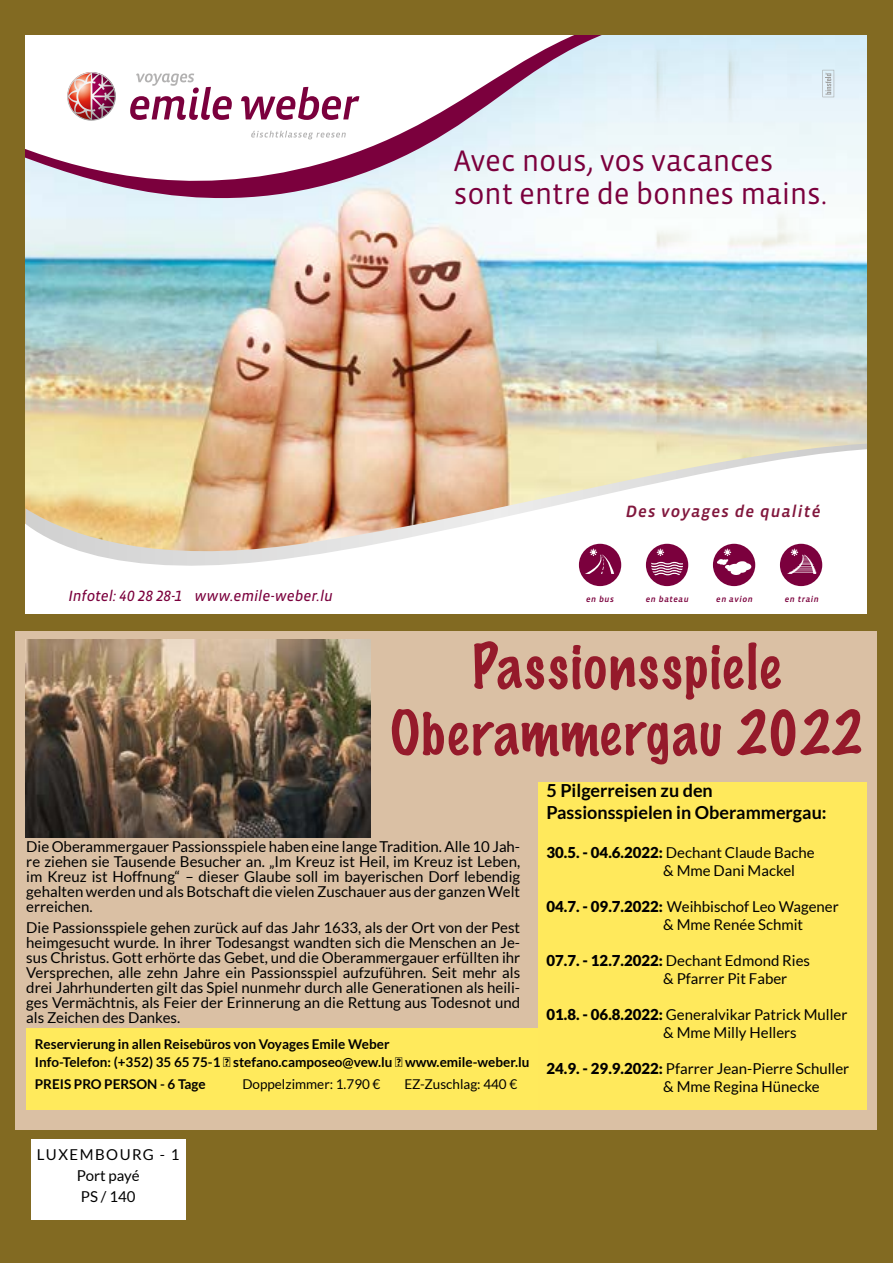
<style>
.page{position:relative;width:893px;height:1263px;background:#826a22}
.page>*{position:absolute;margin:0;border:0;box-sizing:border-box;transform-origin:0 0}
.t1{font:100 55.5px/66.6px "Marker Felt";letter-spacing:.03em;color:#951a2b;text-align:center}
.t2{font:30.3px/33.2px "Vista Sans OT";letter-spacing:-.01em;color:#7b003d}
.t3{font:700 18px/21.6px "Lato";color:#000}
.t4{font:italic 16.8px "Vista Sans Med";letter-spacing:.07em;color:#81173d}
.t5{font:italic 15.15px "Vista Sans OT";letter-spacing:-.005em;color:#7b003d}
.t6{font:15px/15px "Lato";color:#000}
.t7{font:15px/21px "Lato";letter-spacing:.04em;color:#000;text-align:center}
.t8{font:700 13.5px/18px "Lato";color:#000}
.t9{font:13.5px "Lato";color:#000}
.t10{font:italic 8.55px "Vista Sans Med";letter-spacing:.07em;color:#7b003d}
.s1{font-weight:900}
</style>
<div class="page">
<div style="left:16px;top:631px;width:861px;height:499px;background:#dac0a4"></div>
<img style="left:26px;top:35px;width:841px;height:409px">
<svg style="left:26px;top:446px;width:841px;height:168px;background:#f2e6d4"></svg>
<svg style="left:26px;top:35px;width:750px;height:195px;background:#ecf4f7"></svg>
<svg style="left:26px;top:35px;width:693px;height:167px;background:#e7e1e9"></svg>
<svg style="left:130px;top:73px;width:102px;height:47px;background:#d7b6c7"></svg>
<svg style="left:241px;top:87px;width:118px;height:33px;background:#cfa3b9"></svg>
<svg style="left:67px;top:72px;width:49px;height:49px;background:#c98b94"></svg>
<svg style="left:251px;top:131px;width:95px;height:8px"></svg>
<div style="left:579px;top:544px;width:42px;height:42px;background:#7b003d;border-radius:50%"></div>
<div style="left:646px;top:544px;width:42px;height:42px;background:#7b003d;border-radius:50%"></div>
<div style="left:713px;top:544px;width:42px;height:42px;background:#7b003d;border-radius:50%"></div>
<div style="left:780px;top:544px;width:42px;height:42px;background:#7b003d;border-radius:50%"></div>
<svg style="left:651px;top:562px;width:32px;height:13px"></svg>
<svg style="left:585px;top:549px;width:29px;height:25px"></svg>
<svg style="left:657px;top:549px;width:7px;height:7px"></svg>
<svg style="left:717px;top:549px;width:34px;height:26px"></svg>
<svg style="left:787px;top:549px;width:29px;height:25px"></svg>
<svg style="left:822px;top:70px;width:12px;height:27px"></svg>
<div style="left:31px;top:1140px;width:154px;height:80px;background:#fff"></div>
<img style="left:26px;top:640px;width:345px;height:198px">
<div style="left:538px;top:782px;width:329px;height:328px;background:#ffe95c"></div>
<div style="left:26px;top:1029px;width:512px;height:81px;background:#ffea5c"></div>
<h2 class="t2" style="left:454px;top:145px;width:375px">Avec nous, vos vacances sont entre de bonnes mains.</h2>
<p class="t4" style="left:626px;top:503px;width:196px">Des voyages de qualité</p>
<p class="t5" style="left:68px;top:588px;width:266px">Infotel: 40 28 28-1 www.emile-weber.lu</p>
<p class="t10" style="left:586px;top:595px;width:29px">en bus</p>
<p class="t10" style="left:646px;top:595px;width:44px">en bateau</p>
<p class="t10" style="left:716px;top:595px;width:38px">en avion</p>
<p class="t10" style="left:785px;top:595px;width:36px">en train</p>
<h1 class="t1" style="left:390px;top:632px;width:474px">Passionsspiele<br>Oberammergau 2022</h1>
<p class="t6" style="left:26px;top:839px;width:495px;text-align:justify">Die Oberammergauer Passionsspiele haben eine lange Tradition. Alle 10 Jah&shy;re ziehen sie Tausende Besucher an. „Im Kreuz ist Heil, im Kreuz ist Leben, im Kreuz ist Hoffnung“ – dieser Glaube soll im bayerischen Dorf lebendig gehalten werden und als Botschaft die vielen Zuschauer aus der ganzen Welt erreichen.</p>
<p class="t6" style="left:26px;top:920px;width:495px;text-align:justify">Die Passionsspiele gehen zurück auf das Jahr 1633, als der Ort von der Pest heimgesucht wurde. In ihrer Todesangst wandten sich die Menschen an Je&shy;sus Christus. Gott erhörte das Gebet, und die Oberammergauer erfüllten ihr Versprechen, alle zehn Jahre ein Passionsspiel aufzuführen. Seit mehr als drei Jahrhunderten gilt das Spiel nunmehr durch alle Generationen als heili&shy;ges Vermächtnis, als Feier der Erinnerung an die Rettung aus Todesnot und als Zeichen des Dankes.</p>
<p class="t8" style="left:35px;top:1035px;width:496px">Reservierung in allen Reisebüros von Voyages Emile Weber<br>Info-Telefon: (+352) 35 65 75-1 ∙ stefano.camposeo@vew.lu ∙ www.emile-weber.lu</p>
<p class="t8" style="left:35px;top:1075px;width:172px">PREIS PRO PERSON - 6 Tage</p>
<p class="t9" style="left:242px;top:1076px;width:140px">Doppelzimmer: 1.790 €</p>
<p class="t9" style="left:404px;top:1076px;width:114px">EZ-Zuschlag: 440 €</p>
<p class="t3" style="left:546px;top:779px;width:282px">5 Pilgerreisen zu den<br>Passionsspielen in Oberammergau:</p>
<p class="t6" style="left:663px;top:844px;width:153px;line-height:18px;text-indent:-117px"><span class="s1">30.5. - 04.6.2022:</span> Dechant Claude Bache &amp; Mme Dani Mackel</p>
<p class="t6" style="left:663px;top:898px;width:177px;line-height:18px;text-indent:-117px"><span class="s1">04.7. - 09.7.2022:</span> Weihbischof Leo Wagener &amp; Mme Renée Schmit</p>
<p class="t6" style="left:663px;top:952px;width:148px;line-height:18px;text-indent:-117px"><span class="s1">07.7. - 12.7.2022:</span> Dechant Edmond Ries &amp; Pfarrer Pit Faber</p>
<p class="t6" style="left:663px;top:1006px;width:186px;line-height:18px;text-indent:-117px"><span class="s1">01.8. - 06.8.2022:</span> Generalvikar Patrick Muller &amp; Mme Milly Hellers</p>
<p class="t6" style="left:663px;top:1060px;width:187px;line-height:18px;text-indent:-117px"><span class="s1">24.9. - 29.9.2022:</span> Pfarrer Jean-Pierre Schuller &amp; Mme Regina Hünecke</p>
<p class="t7" style="left:37px;top:1144px;width:144px">LUXEMBOURG - 1<br>Port payé<br>PS / 140</p>
</div>
